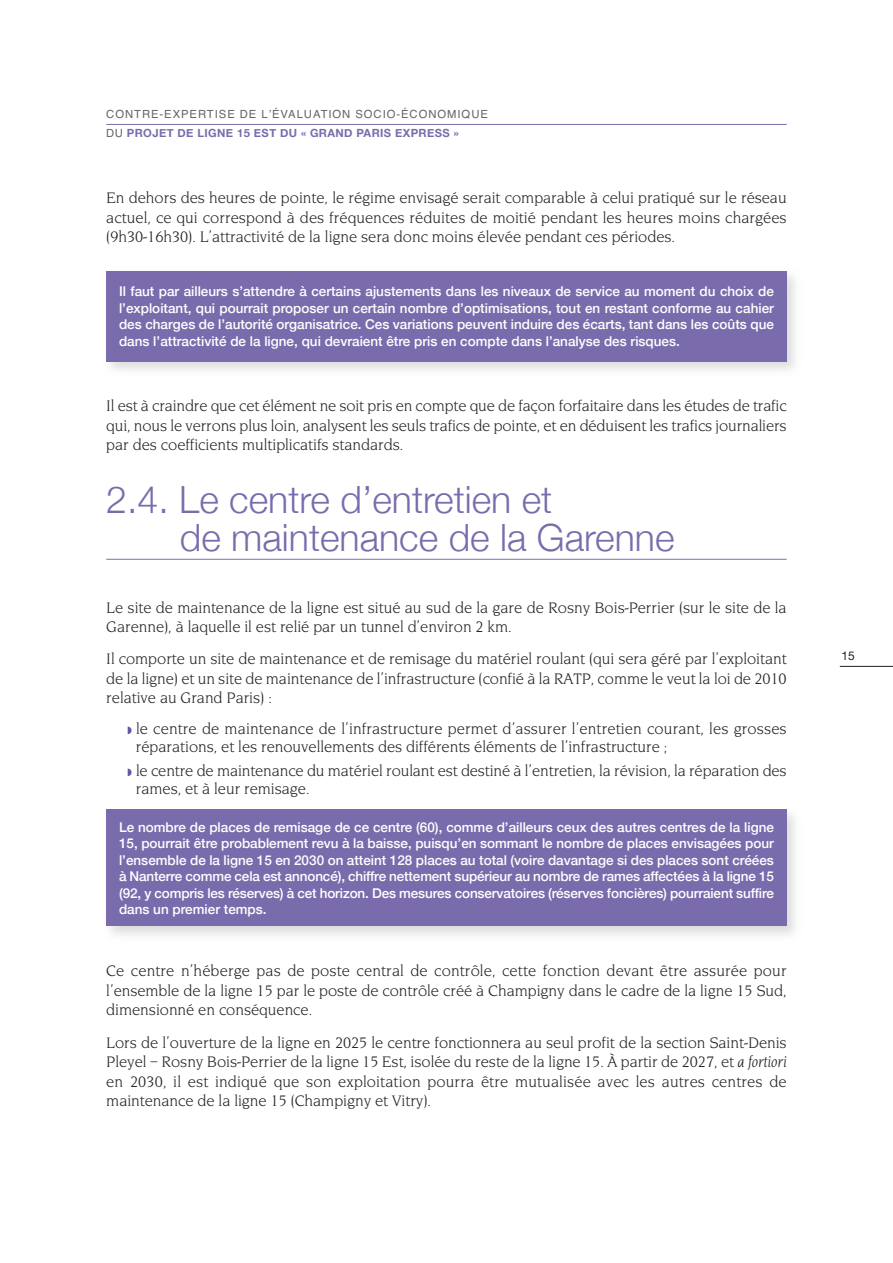
<style>
.page{position:relative;width:893px;height:1263px;background:#fff}
.page>*{position:absolute;margin:0;border:0;box-sizing:border-box;transform-origin:0 0}
.t1{font:300 37.5px/37.5px "Helvetica Neue";color:#7a6cac}
.t2{font:15.75px/19.5px "Novarese ITC";color:#231f20;text-align:justify}
.t3{font:500 13.5px/16.5px "Helvetica Neue";color:#fff;text-align:justify}
.t4{font:12px "Helvetica Neue";color:#231f20}
.t5{font:11.25px "Helvetica";letter-spacing:.085em;color:rgb(35 31 32/.7)}
.t6{font:700 11.25px "Helvetica Neue";letter-spacing:.035em;color:#7a6cac}
.s1{font-family:"Helvetica";font-weight:400;color:rgb(35 31 32/.7)}
.s2{font-style:italic}
</style>
<div class="page">
<hr style="left:106px;top:124px;width:681px;height:1px;background:#7a6cac">
<hr style="left:840px;top:666px;width:53px;height:1px;background:#231f20">
<hr style="left:106px;top:559px;width:681px;height:1px;background:#7a6cac">
<div style="left:106px;top:271px;width:681px;height:90px;background:#7a6cac"></div>
<div style="left:106px;top:810px;width:681px;height:116px;background:#7a6cac"></div>
<p class="t5" style="left:106px;top:107px;width:383px">CONTRE-EXPERTISE DE L’ÉVALUATION SOCIO-ÉCONOMIQUE</p>
<p class="t6" style="left:106px;top:126px;width:354px"><span class="s1">DU</span> PROJET DE LIGNE 15 EST DU « GRAND PARIS EXPRESS »</p>
<p class="t2" style="left:106px;top:188px;width:682px">En dehors des heures de pointe, le régime envisagé serait comparable à celui pratiqué sur le réseau actuel, ce qui correspond à des fréquences réduites de moitié pendant les heures moins chargées (9h30-16h30). L’attractivité de la ligne sera donc moins élevée pendant ces périodes.</p>
<p class="t3" style="left:119px;top:283px;width:656px">Il faut par ailleurs s’attendre à certains ajustements dans les niveaux de service au moment du choix de l’exploitant, qui pourrait proposer un certain nombre d’optimisations, tout en restant conforme au cahier des charges de l’autorité organisatrice. Ces variations peuvent induire des écarts, tant dans les coûts que dans l’attractivité de la ligne, qui devraient être pris en compte dans l’analyse des risques.</p>
<p class="t2" style="left:106px;top:396px;width:682px">Il est à craindre que cet élément ne soit pris en compte que de façon forfaitaire dans les études de trafic qui, nous le verrons plus loin, analysent les seuls trafics de pointe, et en déduisent les trafics journaliers par des coefficients multiplicatifs standards.</p>
<h1 class="t1" style="left:180px;top:480px;width:496px;text-indent:-74px">2.4. Le centre d’entretien et<br>de maintenance de la Garenne</h1>
<p class="t2" style="left:106px;top:598px;width:682px">Le site de maintenance de la ligne est situé au sud de la gare de Rosny Bois-Perrier (sur le site de la<br>Garenne), à laquelle il est relié par un tunnel d’environ 2 km.</p>
<p class="t2" style="left:106px;top:649px;width:682px">Il comporte un site de maintenance et de remisage du matériel roulant (qui sera géré par l’exploitant de la ligne) et un site de maintenance de l’infrastructure (confié à la RATP, comme le veut la loi de 2010 relative au Grand Paris) :</p>
<p class="t2" style="left:136px;top:720px;width:652px;line-height:18px">le centre de maintenance de l’infrastructure permet d’assurer l’entretien courant, les grosses réparations, et les renouvellements des différents éléments de l’infrastructure ;</p>
<p class="t2" style="left:136px;top:762px;width:652px;line-height:18px">le centre de maintenance du matériel roulant est destiné à l’entretien, la révision, la réparation des rames, et à leur remisage.</p>
<p class="t3" style="left:119px;top:818px;width:656px">Le nombre de places de remisage de ce centre (60), comme d’ailleurs ceux des autres centres de la ligne 15, pourrait être probablement revu à la baisse, puisqu’en sommant le nombre de places envisagées pour l’ensemble de la ligne 15 en 2030 on atteint 128 places au total (voire davantage si des places sont créées à Nanterre comme cela est annoncé), chiffre nettement supérieur au nombre de rames affectées à la ligne 15 (92, y compris les réserves) à cet horizon. Des mesures conservatoires (réserves foncières) pourraient suffire dans un premier temps.</p>
<p class="t2" style="left:106px;top:961px;width:682px">Ce centre n’héberge pas de poste central de contrôle, cette fonction devant être assurée pour l’ensemble de la ligne 15 par le poste de contrôle créé à Champigny dans le cadre de la ligne 15 Sud, dimensionné en conséquence.</p>
<p class="t2" style="left:106px;top:1033px;width:682px">Lors de l’ouverture de la ligne en 2025 le centre fonctionnera au seul profit de la section Saint-Denis Pleyel – Rosny Bois-Perrier de la ligne 15 Est, isolée du reste de la ligne 15. À partir de 2027, et <span class="s2">a fortiori </span>en 2030, il est indiqué que son exploitation pourra être mutualisée avec les autres centres de maintenance de la ligne 15 (Champigny et Vitry).</p>
<p class="t4" style="left:841px;top:648px;width:15px">15</p>
</div>
